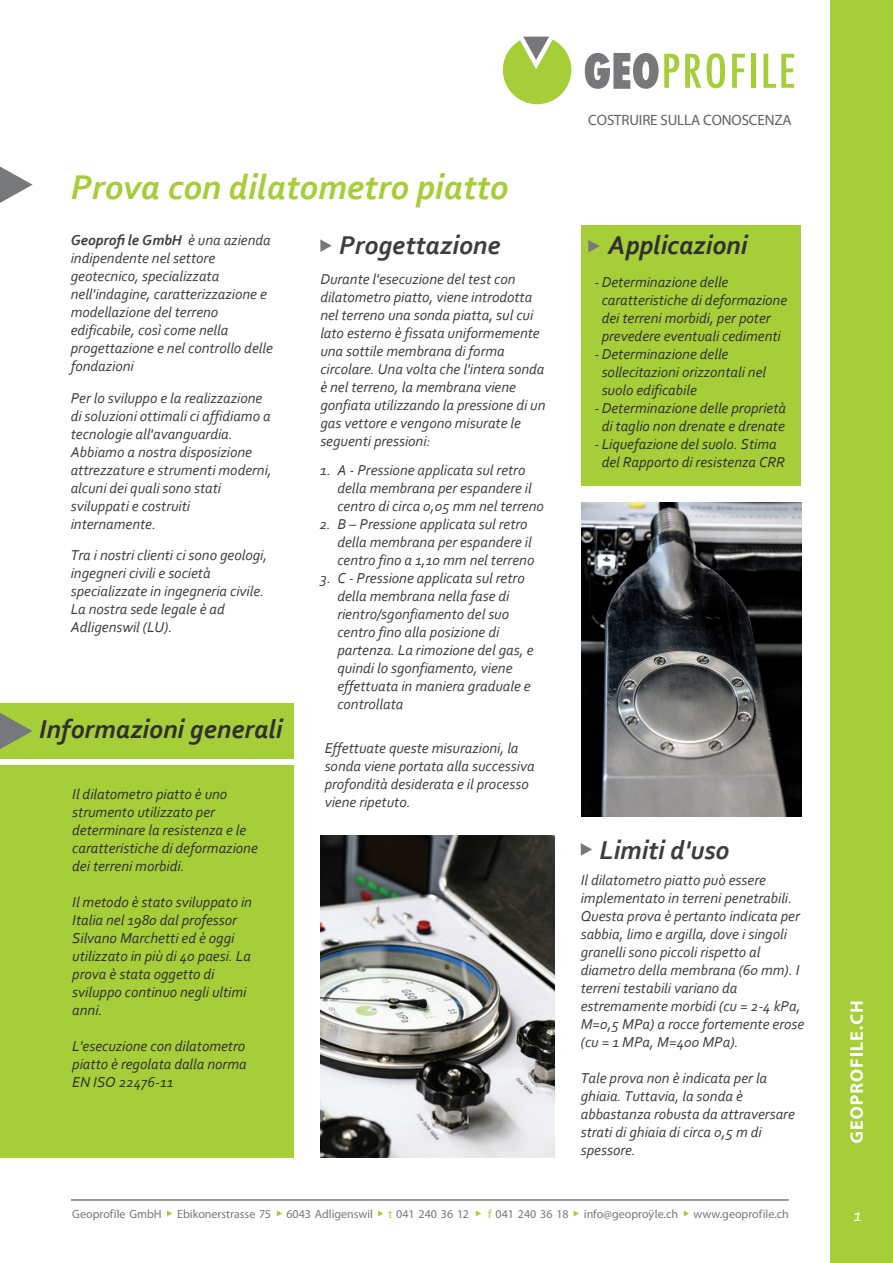
<style>
.page{position:relative;width:893px;height:1263px;background:#fff}
.page>*{position:absolute;margin:0;border:0;box-sizing:border-box;transform-origin:0 0}
.t1{font:italic 700 36px "Corbel";color:#a6ce39}
.t2{font:italic 700 27px "Corbel";color:#312f30}
.t3{font:italic 700 27px "Corbel";color:#3e3e3f}
.t4{font:italic 18px "Corbel";color:#fff}
.t5{font:italic 15px/18px "Corbel";color:#3e3e3f}
.t6{font:italic 15px/18px "Corbel";color:#312f30}
.t7{font:15px "Myriad Pro";letter-spacing:-.01em;color:#626262}
.t8{font:12px "Myriad Pro";color:#76787b}
.s1{font-weight:700}
.s2{color:#a6ce39}
</style>
<div class="page">
<div style="left:581px;top:225px;width:220px;height:261px;background:#a6ce39"></div>
<div style="left:0;top:703px;width:293px;height:56px;background:#a6ce39"></div>
<div style="left:0;top:765px;width:293px;height:393px;background:#a6ce39"></div>
<svg style="left:581px;top:843px;width:11px;height:13px"></svg>
<svg style="left:588px;top:240px;width:12px;height:12px"></svg>
<hr style="left:71px;top:1199px;width:718px;height:2px;background:#76787b">
<svg style="left:320px;top:239px;width:12px;height:13px"></svg>
<div style="left:830px;top:0;width:63px;height:1263px;background:#a6ce39"></div>
<svg style="left:167px;top:1210px;width:5px;height:6px"></svg>
<svg style="left:277px;top:1210px;width:5px;height:6px"></svg>
<svg style="left:378px;top:1210px;width:5px;height:6px"></svg>
<svg style="left:476px;top:1210px;width:5px;height:6px"></svg>
<svg style="left:574px;top:1210px;width:5px;height:6px"></svg>
<svg style="left:684px;top:1210px;width:5px;height:6px"></svg>
<svg style="left:0;top:167px;width:33px;height:36px"></svg>
<svg style="left:0;top:713px;width:33px;height:36px"></svg>
<svg style="left:850px;top:1001px;width:13px;height:142px"></svg>
<img style="left:320px;top:836px;width:234px;height:322px">
<img style="left:581px;top:503px;width:220px;height:313px">
<svg style="left:585px;top:53px;width:94px;height:36px"></svg>
<svg style="left:685px;top:54px;width:16px;height:34px"></svg>
<svg style="left:707px;top:53px;width:18px;height:35px"></svg>
<svg style="left:732px;top:54px;width:13px;height:34px"></svg>
<div style="left:751px;top:54px;width:5px;height:34px;background:#a6ce39"></div>
<svg style="left:763px;top:54px;width:31px;height:34px"></svg>
<svg style="left:503px;top:37px;width:68px;height:67px"></svg>
<h1 class="t1" style="left:71px;top:165px;width:439px">Prova con dilatometro piatto</h1>
<p class="t5" style="left:71px;top:231px;width:204px"><span class="s1">Geoprofi le GmbH</span> è una azienda indipendente nel settore geotecnico, specializzata nell'indagine, caratterizzazione e modellazione del terreno edificabile, così come nella progettazione e nel controllo delle fondazioni</p>
<p class="t5" style="left:71px;top:388px;width:203px">Per lo sviluppo e la realizzazione di soluzioni ottimali ci affidiamo a tecnologie all'avanguardia.<br>Abbiamo a nostra disposizione attrezzature e strumenti moderni, alcuni dei quali sono stati sviluppati e costruiti internamente.</p>
<p class="t5" style="left:71px;top:546px;width:198px">Tra i nostri clienti ci sono geologi, ingegneri civili e società specializzate in ingegneria civile.<br>La nostra sede legale è ad<br>Adligenswil (LU).</p>
<h2 class="t3" style="left:339px;top:229px;width:163px">Progettazione</h2>
<p class="t5" style="left:320px;top:270px;width:227px">Durante l'esecuzione del test con dilatometro piatto, viene introdotta nel terreno una sonda piatta, sul cui lato esterno è fissata uniformemente una sottile membrana di forma circolare. Una volta che l'intera sonda è nel terreno, la membrana viene gonfiata utilizzando la pressione di un gas vettore e vengono misurate le seguenti pressioni:</p>
<p class="t5" style="left:337px;top:460px;width:208px;text-indent:-17px">1. A - Pressione applicata sul retro della membrana per espandere il centro di circa 0,05 mm nel terreno</p>
<p class="t5" style="left:337px;top:514px;width:199px;text-indent:-18px">2. B – Pressione applicata sul retro della membrana per espandere il centro fino a 1,10 mm nel terreno</p>
<p class="t5" style="left:337px;top:568px;width:198px;text-indent:-17px">3. C - Pressione applicata sul retro della membrana nella fase di rientro/sgonfiamento del suo centro fino alla posizione di partenza. La rimozione del gas, e quindi lo sgonfiamento, viene effettuata in maniera graduale e controllata</p>
<p class="t5" style="left:325px;top:738px;width:211px">Effettuate queste misurazioni, la sonda viene portata alla successiva profondità desiderata e il processo viene ripetuto.</p>
<h2 class="t2" style="left:39px;top:712px;width:245px">Informazioni generali</h2>
<p class="t6" style="left:72px;top:785px;width:187px">Il dilatometro piatto è uno strumento utilizzato per determinare la resistenza e le caratteristiche di deformazione dei terreni morbidi.</p>
<p class="t6" style="left:72px;top:893px;width:181px">Il metodo è stato sviluppato in<br>Italia nel 1980 dal professor<br>Silvano Marchetti ed è oggi utilizzato in più di 40 paesi. La prova è stata oggetto di sviluppo continuo negli ultimi anni.</p>
<p class="t6" style="left:72px;top:1037px;width:176px;text-align:justify">L'esecuzione con dilatometro piatto è regolata dalla norma EN ISO 22476-11</p>
<p class="t7" style="left:588px;top:111px;width:205px">COSTRUIRE SULLA CONOSCENZA</p>
<h2 class="t2" style="left:608px;top:228px;width:141px">Applicazioni</h2>
<p class="t6" style="left:602px;top:272px;width:187px;text-indent:-7px">- Determinazione delle caratteristiche di deformazione dei terreni morbidi, per poter prevedere eventuali cedimenti</p>
<p class="t6" style="left:602px;top:344px;width:166px;text-indent:-7px">- Determinazione delle sollecitazioni orizzontali nel suolo edificabile</p>
<p class="t6" style="left:594px;top:398px;width:193px;text-align:center">- Determinazione delle proprietà di taglio non drenate e drenate</p>
<p class="t6" style="left:594px;top:434px;width:192px;text-align:center">- Liquefazione del suolo. Stima del Rapporto di resistenza CRR</p>
<h2 class="t3" style="left:599px;top:833px;width:131px">Limiti d'uso</h2>
<p class="t5" style="left:581px;top:870px;width:225px">Il dilatometro piatto può essere implementato in terreni penetrabili.<br>Questa prova è pertanto indicata per sabbia, limo e argilla, dove i singoli granelli sono piccoli rispetto al diametro della membrana (60 mm). I terreni testabili variano da estremamente morbidi (cu = 2-4 kPa, M=0,5 MPa) a rocce fortemente erose (cu = 1 MPa, M=400 MPa).</p>
<p class="t5" style="left:581px;top:1068px;width:216px">Tale prova non è indicata per la ghiaia. Tuttavia, la sonda è abbastanza robusta da attraversare strati di ghiaia di circa 0,5 m di spessore.</p>
<p class="t8" style="left:72px;top:1206px;width:91px">Geoprofile GmbH</p>
<p class="t8" style="left:177px;top:1206px;width:95px">Ebikonerstrasse 75</p>
<p class="t8" style="left:286px;top:1206px;width:88px">6043 Adligenswil</p>
<p class="t8" style="left:388px;top:1206px;width:82px"><span class="s2">t</span> 041 240 36 12</p>
<p class="t8" style="left:488px;top:1206px;width:82px"><span class="s2">f</span> 041 240 36 18</p>
<p class="t8" style="left:584px;top:1206px;width:96px">info@geoproÿle.ch</p>
<p class="t8" style="left:693px;top:1206px;width:97px">www.geoprofile.ch</p>
<p class="t4" style="left:853px;top:1204px;width:10px">1</p>
</div>
